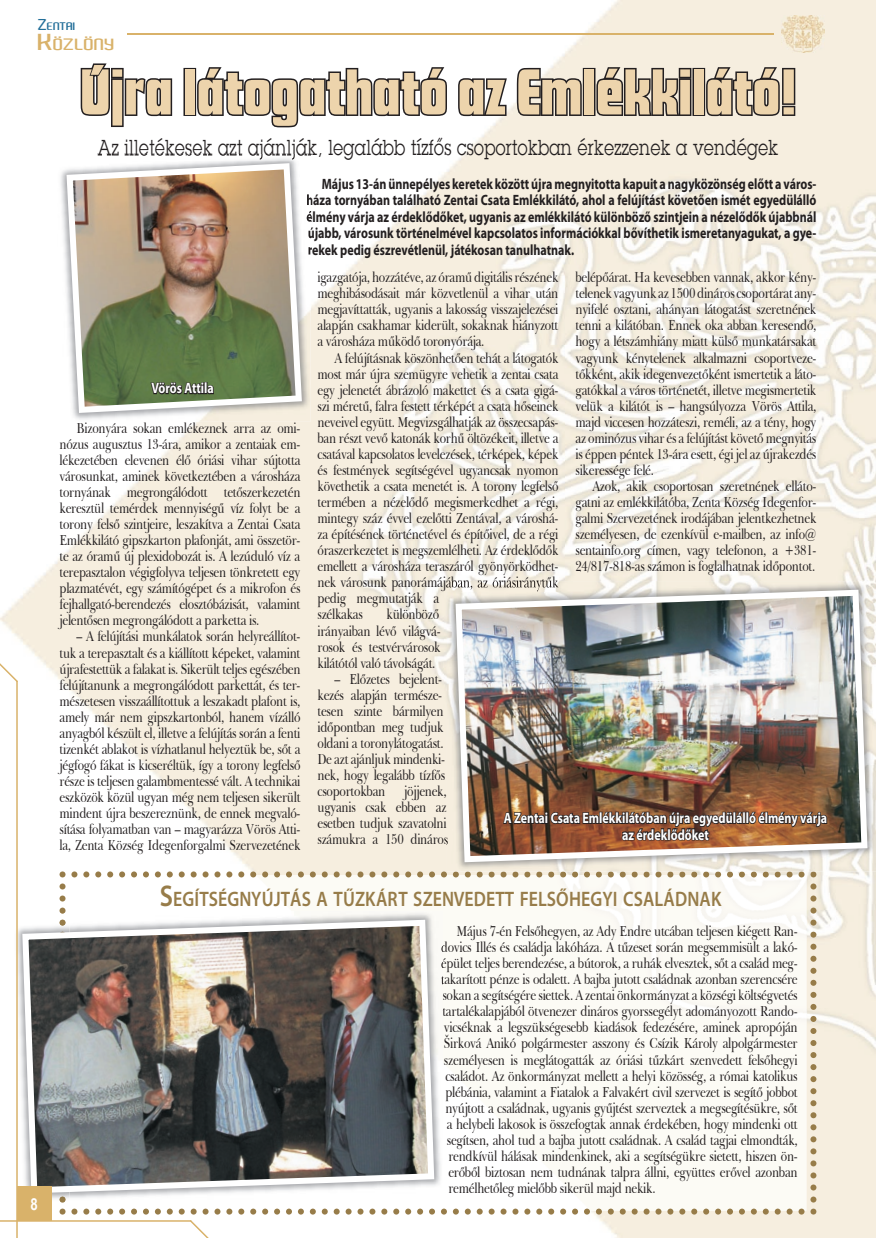
<style>
.page{position:relative;width:876px;height:1238px;background:#fff}
.page>*{position:absolute;margin:0;border:0;box-sizing:border-box;transform-origin:0 0}
.t1{font:67.5px "Futura Dis PEE";letter-spacing:.02em;color:#edd4ac;scale:.9 1}
.t2{font:21px "Lubalin Graph";letter-spacing:.02em;color:#231f20;scale:.8 1}
.t3{font:600 21px "Myriad Pro";letter-spacing:.005em;color:#977c49;scale:.85 1}
.t4{font:700 16.5px "Arial";color:#fff;scale:.8 1}
.t5{font:600 15.75px "Aldo";letter-spacing:-.03em;color:#d9b26a;scale:1.6 1}
.t6{font:700 15px/16.5px "Myriad Pro";color:#231f20;text-align:justify;scale:.8 1}
.t7{font:700 15px/16.5px "Myriad Pro";color:#fff;text-align:center;scale:.8 1}
.t8{font:14.7px/16px "Baskerville BT";letter-spacing:-.025em;color:#231f20;text-align:justify;scale:.8 1}
.t9{font:600 10.5px "Aldo";letter-spacing:-.03em;color:#236f99;scale:1.6 1}
.s1{font-size:15px}
.s2{font-size:22.5px}
.s3{font-size:30px}
</style>
<div class="page">
<img style="left:0;top:0;width:876px;height:1237px">
<svg style="left:79px;top:61px;width:95px;height:67px"></svg>
<div style="left:183px;top:68px;width:13px;height:48px;border:3px solid #231f20"></div>
<svg style="left:195px;top:65px;width:255px;height:64px"></svg>
<svg style="left:456px;top:77px;width:53px;height:41px"></svg>
<svg style="left:515px;top:66px;width:68px;height:52px;background:#aaa59e"></svg>
<div style="left:583px;top:68px;width:12px;height:48px;border:3px solid #231f20"></div>
<svg style="left:594px;top:65px;width:99px;height:52px;background:#9b958d"></svg>
<div style="left:692px;top:68px;width:13px;height:48px;border:3px solid #231f20"></div>
<svg style="left:704px;top:65px;width:93px;height:53px;background:#a39c94"></svg>
<img style="left:58px;top:154px;width:253px;height:268px">
<img style="left:98px;top:154px;width:213px;height:6px">
<img style="left:307px;top:194px;width:4px;height:14px">
<img style="left:307px;top:211px;width:4px;height:14px">
<img style="left:308px;top:227px;width:3px;height:14px">
<img style="left:308px;top:244px;width:3px;height:14px">
<img style="left:67px;top:163px;width:235px;height:250px">
<svg style="left:150px;top:370px;width:65px;height:41px;background:#728264"></svg>
<img style="left:447px;top:581px;width:429px;height:290px">
<img style="left:447px;top:581px;width:111px;height:10px">
<img style="left:456px;top:589px;width:411px;height:273px">
<img style="left:0;top:640px;width:828px;height:597px">
<hr style="left:128px;top:33px;width:646px;height:1px;background:#d9b26a">
<img style="left:781px;top:15px;width:44px;height:38px">
<p class="t9" style="left:38px;top:20px;width:25px"><span class="s1">Z</span>ENTAI</p>
<p class="t5" style="left:38px;top:35px;width:50px"><span class="s2">K</span>ÖZLÖNY</p>
<h1 class="t1" style="left:81px;top:59px;width:795px">Újra látogatható az Emlékkilátó!</h1>
<h2 class="t2" style="left:98px;top:135px;width:852px">Az illetékesek azt ajánlják, legalább tízfős csoportokban érkezzenek a vendégek</h2>
<p class="t6" style="left:306px;top:175px;width:639px;text-indent:16px">Május 13-án ünnepélyes keretek között újra megnyitotta kapuit a nagyközönség előtt a város&shy;háza tornyában található Zentai Csata Emlékkilátó, ahol a felújítást követően ismét egyedülálló élmény várja az érdeklődőket, ugyanis az emlékkilátó különböző szintjein a nézelődők újabbnál újabb, városunk történelmével kapcsolatos információkkal bővíthetik ismeretanyagukat, a gye&shy;rekek pedig észrevétlenül, játékosan tanulhatnak.</p>
<p class="t7" style="left:151px;top:379px;width:80px">Vörös Attila</p>
<p class="t8" style="left:60px;top:419px;width:303px;text-indent:17px">Bizonyára sokan emlékeznek arra az omi&shy;nózus augusztus 13-ára, amikor a zentaiak em&shy;lékezetében elevenen élő óriási vihar sújtotta városunkat, aminek következtében a városháza tornyának megrongálódott tetőszerkezetén keresztül temérdek mennyiségű víz folyt be a torony felső szintjeire, leszakítva a Zentai Csata Emlékkilátó gipszkarton plafonját, ami összetör&shy;te az óramű új plexidobozát is. A lezúduló víz a terepasztalon végigfolyva teljesen tönkretett egy plazmatévét, egy számítógépet és a mikrofon és fejhallgató-berendezés elosztóbázisát, valamint jelentősen megrongálódott a parketta is.</p>
<p class="t8" style="left:60px;top:628px;width:303px;text-indent:17px">– A felújítási munkálatok során helyreállítot&shy;tuk a terepasztalt és a kiállított képeket, valamint újrafestettük a falakat is. Sikerült teljes egészében felújítanunk a megrongálódott parkettát, és ter&shy;mészetesen visszaállítottuk a leszakadt plafont is, amely már nem gipszkartonból, hanem vízálló anyagból készült el, illetve a felújítás során a fenti tizenkét ablakot is vízhatlanul helyeztük be, sőt a jégfogó fákat is kicseréltük, így a torony legfelső része is teljesen galambmentessé vált. A technikai eszközök közül ugyan még nem teljesen sikerült mindent újra beszereznünk, de ennek megvaló&shy;sítása folyamatban van – magyarázza Vörös Atti&shy;la, Zenta Község Idegenforgalmi Szervezetének</p>
<p class="t8" style="left:317px;top:269px;width:303px">igazgatója, hozzátéve, az óramű digitális részének meghibásodásait már közvetlenül a vihar után megjavíttatták, ugyanis a lakosság visszajelezései alapján csakhamar kiderült, sokaknak hiányzott a városháza működő toronyórája.</p>
<p class="t8" style="left:317px;top:349px;width:303px;text-align:left;text-indent:17px">A felújításnak köszönhetően tehát a látogatók most már újra szemügyre vehetik a zentai csata egy jelenetét ábrázoló makettet és a csata gigá&shy;szi méretű, falra festett térképét a csata hőseinek neveivel együtt. Megvizsgálhatják az összecsapás&shy;ban részt vevő katonák korhű öltözékeit, illetve a csatával kapcsolatos levelezések, térképek, képek és festmények segítségével ugyancsak nyomon követhetik a csata menetét is. A torony legfelső termében a nézelődő megismerkedhet a régi, mintegy száz évvel ezelőtti Zentával, a városhá&shy;za építésének történetével és építőivel, de a régi óraszerkezetet is megszemlélheti. Az érdeklődők emellett a városháza teraszáról gyönyörködhet&shy;nek városunk panorámájában, az óriásiránytűk pedig megmutatják a<br>szélkakas</p>
<p class="t8" style="left:575px;top:269px;width:303px">belépőárat. Ha kevesebben vannak, akkor kény&shy;telenek vagyunk az 1500 dináros csoportárat any&shy;nyifelé osztani, ahányan látogatást szeretnének tenni a kilátóban. Ennek oka abban keresendő, hogy a létszámhiány miatt külső munkatársakat vagyunk kénytelenek alkalmazni csoportveze&shy;tőkként, akik idegenvezetőként ismertetik a láto&shy;gatókkal a város történetét, illetve megismertetik velük a kilátót is – hangsúlyozza Vörös Attila, majd viccesen hozzáteszi, reméli, az a tény, hogy az ominózus vihar és a felújítást követő megnyitás is éppen péntek 13-ára esett, égi jel az újrakezdés sikeressége felé.</p>
<p class="t8" style="left:575px;top:477px;width:303px;text-indent:17px">Azok, akik csoportosan szeretnének elláto&shy;gatni az emlékkilátóba, Zenta Község Idegenfor&shy;galmi Szervezetének irodájában jelentkezhetnek személyesen, de ezenkívül e-mailben, az info@ sentainfo.org címen, vagy telefonon, a +381- 24/817-818-as számon is foglalhatnak időpontot.</p>
<p class="t8" style="left:317px;top:606px;width:155px;text-indent:69px">különböző irányaiban lévő világvá&shy;rosok és testvérvárosok kilátótól való távolságát.</p>
<p class="t8" style="left:317px;top:670px;width:161px;text-align:left;text-indent:17px">– Előzetes bejelent&shy;kezés alapján természe&shy;tesen szinte bármilyen időpontban meg tudjuk oldani a toronylátogatást.<br>De azt ajánljuk mindenki&shy;nek, hogy legalább tízfős csoportokban</p>
<p class="t8" style="left:317px;top:782px;width:165px;text-indent:87px">jöjjenek, ugyanis csak ebben az esetben tudjuk szavatolni számukra a 150 dináros</p>
<p class="t7" style="left:504px;top:809px;width:406px">A Zentai Csata Emlékkilátóban újra egyedülálló élmény várja az érdeklődőket</p>
<p class="t4" style="left:30px;top:1193px;width:11px">8</p>
<h2 class="t3" style="left:160px;top:885px;width:662px"><span class="s3">S</span>EGÍTSÉGNYÚJTÁS A TŰZKÁRT SZENVEDETT FELSŐHEGYI CSALÁDNAK</h2>
<p class="t8" style="left:456px;top:922px;width:428px">Május 7-én Felsőhegyen, az Ady Endre utcában teljesen kiégett Ran-</p>
<p class="t8" style="left:441px;top:938px;width:447px">dovics Illés és családja lakóháza. A tűzeset során megsemmisült a lakó-</p>
<p class="t8" style="left:441px;top:954px;width:447px">épület teljes berendezése, a bútorok, a ruhák elvesztek, sőt a család meg-</p>
<p class="t8" style="left:441px;top:970px;width:447px">takarított pénze is odalett. A bajba jutott családnak azonban szerencsére</p>
<p class="t8" style="left:442px;top:986px;width:446px">sokan a segítségére siettek. A zentai önkormányzat a községi költségvetés</p>
<p class="t8" style="left:442px;top:1002px;width:446px">tartalékalapjából ötvenezer dináros gyorssegélyt adományozott Rando-</p>
<p class="t8" style="left:444px;top:1018px;width:444px">vicséknak a legszükségesebb kiadások fedezésére, aminek apropóján</p>
<p class="t8" style="left:444px;top:1034px;width:444px">Širková Anikó polgármester asszony és Csízik Károly alpolgármester</p>
<p class="t8" style="left:444px;top:1051px;width:444px">személyesen is meglátogatták az óriási tűzkárt szenvedett felsőhegyi</p>
<p class="t8" style="left:445px;top:1067px;width:442px">családot. Az önkormányzat mellett a helyi közösség, a római katolikus</p>
<p class="t8" style="left:445px;top:1083px;width:442px">plébánia, valamint a Fiatalok a Falvakért civil szervezet is segítő jobbot</p>
<p class="t8" style="left:445px;top:1099px;width:442px">nyújtott a családnak, ugyanis gyűjtést szerveztek a megsegítésükre, sőt</p>
<p class="t8" style="left:447px;top:1115px;width:440px">a helybeli lakosok is összefogtak annak érdekében, hogy mindenki ott</p>
<p class="t8" style="left:447px;top:1131px;width:440px">segítsen, ahol tud a bajba jutott családnak. A család tagjai elmondták,</p>
<p class="t8" style="left:448px;top:1147px;width:438px">rendkívül hálásak mindenkinek, aki a segítségükre sietett, hiszen ön-</p>
<p class="t8" style="left:448px;top:1163px;width:438px">erőből biztosan nem tudnának talpra állni, együttes erővel azonban</p>
<p class="t8" style="left:448px;top:1179px;width:260px">remélhetőleg mielőbb sikerül majd nekik.</p>
</div>
